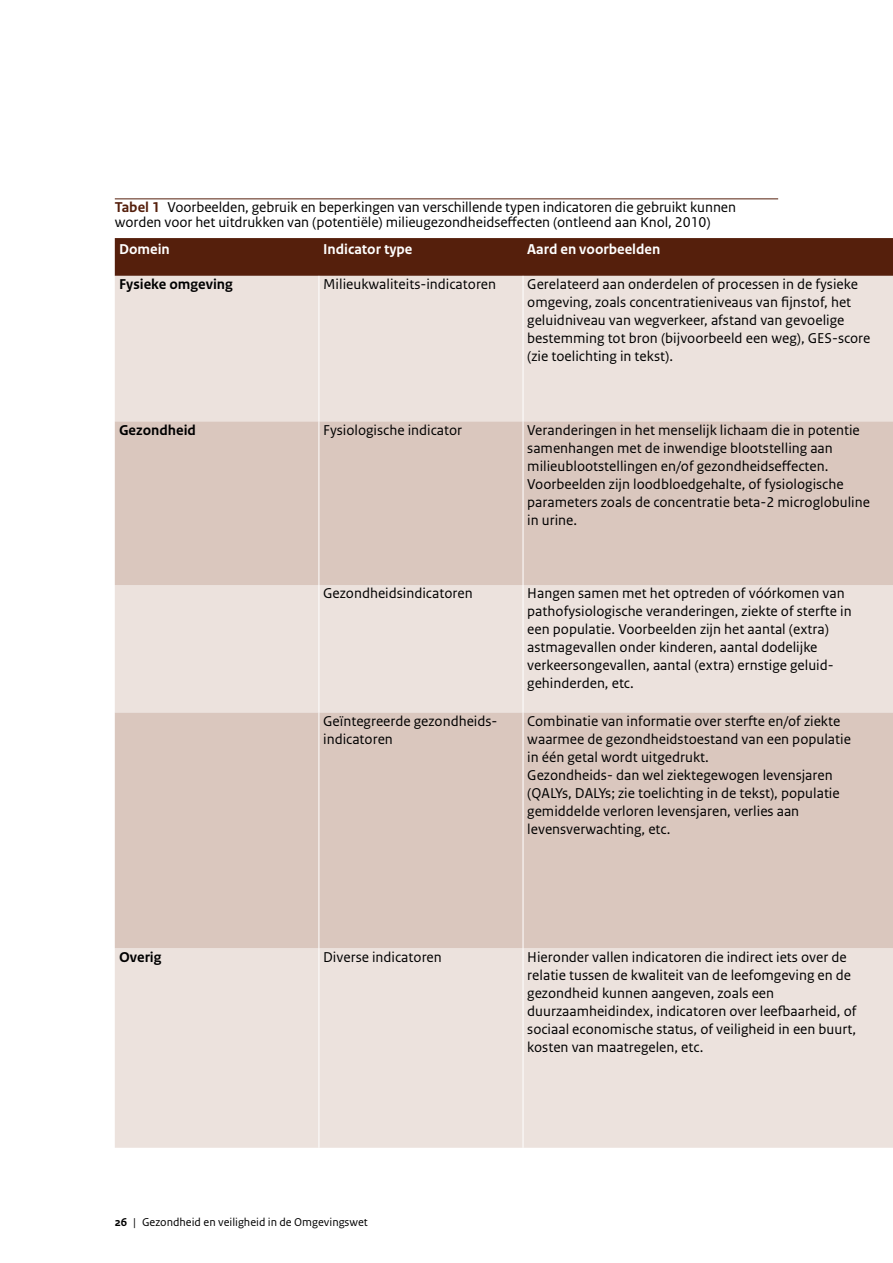
<style>
.page{position:relative;width:893px;height:1263px;background:#fff}
.page>*{position:absolute;margin:0;border:0;box-sizing:border-box;transform-origin:0 0}
.XD-Tabel_plat_def{font:15px/18px "Rijksoverheid Sans Text";color:#000}
._31_RIVM_Tabel_Titel{font:15px/15px "Rijksoverheid Sans Text";letter-spacing:-.005em;color:#000}
.XD-Tabel_Kop_def{font:700 15px "Rijksoverheid Sans Text";color:#fff}
.XD-Tabel_plat_def-2{font:700 15px "Rijksoverheid Sans Text";color:#000}
.t1{font:12px "Rijksoverheid Sans Text";color:#000}
.s1{font-weight:700;color:#551f0c}
.s2{font-weight:700}
</style>
<div class="page">
<hr style="left:115px;top:198px;width:663px;height:1px;background:#551f0c">
<div style="left:115px;top:238px;width:778px;height:38px;background:#551f0c"></div>
<div style="left:115px;top:276px;width:778px;height:872px;background:#ece2dd"></div>
<svg style="left:115px;top:421px;width:778px;height:527px;background:#decdc5"></svg>
<hr style="left:319px;top:276px;width:1px;height:145px;background:#fff">
<hr style="left:523px;top:276px;width:1px;height:145px;background:#fff">
<hr style="left:319px;top:421px;width:1px;height:164px;background:#fff">
<hr style="left:523px;top:421px;width:1px;height:164px;background:#fff">
<hr style="left:319px;top:585px;width:1px;height:128px;background:#fff">
<hr style="left:523px;top:585px;width:1px;height:128px;background:#fff">
<hr style="left:319px;top:713px;width:1px;height:235px;background:#fff">
<hr style="left:523px;top:713px;width:1px;height:235px;background:#fff">
<hr style="left:319px;top:948px;width:1px;height:200px;background:#fff">
<hr style="left:523px;top:948px;width:1px;height:200px;background:#fff">
<p class="_31_RIVM_Tabel_Titel" style="left:115px;top:200px;width:623px"><span class="s1">Tabel 1</span> Voorbeelden, gebruik en beperkingen van verschillende typen indicatoren die gebruikt kunnen worden voor het uitdrukken van (potentiële) milieugezondheidseffecten (ontleend aan Knol, 2010)</p>
<p class="XD-Tabel_Kop_def" style="left:119px;top:240px;width:52px">Domein</p>
<p class="XD-Tabel_Kop_def" style="left:323px;top:240px;width:91px">Indicator type</p>
<p class="XD-Tabel_Kop_def" style="left:527px;top:240px;width:135px">Aard en voorbeelden</p>
<p class="XD-Tabel_plat_def-2" style="left:119px;top:276px;width:115px">Fysieke omgeving</p>
<p class="XD-Tabel_plat_def" style="left:323px;top:276px;width:174px">Milieukwaliteits-indicatoren</p>
<p class="XD-Tabel_plat_def" style="left:527px;top:276px;width:345px">Gerelateerd aan onderdelen of processen in de fysieke omgeving, zoals concentratieniveaus van fijnstof, het geluidniveau van wegverkeer, afstand van gevoelige bestemming tot bron (bijvoorbeeld een weg), GES-score</p>
<p class="XD-Tabel_plat_def" style="left:527px;top:348px;width:147px">(zie toelichting in tekst).</p>
<p class="XD-Tabel_plat_def-2" style="left:119px;top:422px;width:78px">Gezondheid</p>
<p class="XD-Tabel_plat_def" style="left:323px;top:421px;width:141px">Fysiologische indicator</p>
<p class="XD-Tabel_plat_def" style="left:527px;top:421px;width:344px">Veranderingen in het menselijk lichaam die in potentie samenhangen met de inwendige blootstelling aan milieublootstellingen en/of gezondheidseffecten.<br>Voorbeelden zijn loodbloedgehalte, of fysiologische parameters zoals de concentratie beta-2 microglobuline</p>
<p class="XD-Tabel_plat_def" style="left:527px;top:511px;width:51px">in urine.</p>
<p class="XD-Tabel_plat_def" style="left:323px;top:585px;width:151px">Gezondheidsindicatoren</p>
<p class="XD-Tabel_plat_def" style="left:527px;top:585px;width:326px">Hangen samen met het optreden of vóórkomen van pathofysiologische veranderingen, ziekte of sterfte in</p>
<p class="XD-Tabel_plat_def" style="left:527px;top:621px;width:308px">een populatie. Voorbeelden zijn het aantal (extra) astmagevallen onder kinderen, aantal dodelijke verkeersongevallen, aantal (extra) ernstige geluid&shy;gehinderden, etc.</p>
<p class="XD-Tabel_plat_def" style="left:323px;top:712px;width:176px">Geïntegreerde gezondheids-</p>
<p class="XD-Tabel_plat_def" style="left:323px;top:730px;width:71px">indicatoren</p>
<p class="XD-Tabel_plat_def" style="left:527px;top:712px;width:325px">Combinatie van informatie over sterfte en/of ziekte waarmee de gezondheidstoestand van een populatie</p>
<p class="XD-Tabel_plat_def" style="left:527px;top:748px;width:183px">in één getal wordt uitgedrukt.</p>
<p class="XD-Tabel_plat_def" style="left:527px;top:766px;width:307px">Gezondheids- dan wel ziektegewogen levensjaren</p>
<p class="XD-Tabel_plat_def" style="left:527px;top:784px;width:314px">(QALYs, DALYs; zie toelichting in de tekst), populatie gemiddelde verloren levensjaren, verlies aan levensverwachting, etc.</p>
<p class="XD-Tabel_plat_def-2" style="left:119px;top:948px;width:44px">Overig</p>
<p class="XD-Tabel_plat_def" style="left:323px;top:948px;width:120px">Diverse indicatoren</p>
<p class="XD-Tabel_plat_def" style="left:527px;top:948px;width:321px">Hieronder vallen indicatoren die indirect iets over de</p>
<p class="XD-Tabel_plat_def" style="left:527px;top:966px;width:331px">relatie tussen de kwaliteit van de leefomgeving en de gezondheid kunnen aangeven, zoals een duurzaamheidindex, indicatoren over leefbaarheid, of sociaal economische status, of veiligheid in een buurt, kosten van maatregelen, etc.</p>
<p class="t1" style="left:115px;top:1215px;width:255px"><span class="s2">26</span> | Gezondheid en veiligheid in de Omgevingswet</p>
</div>
